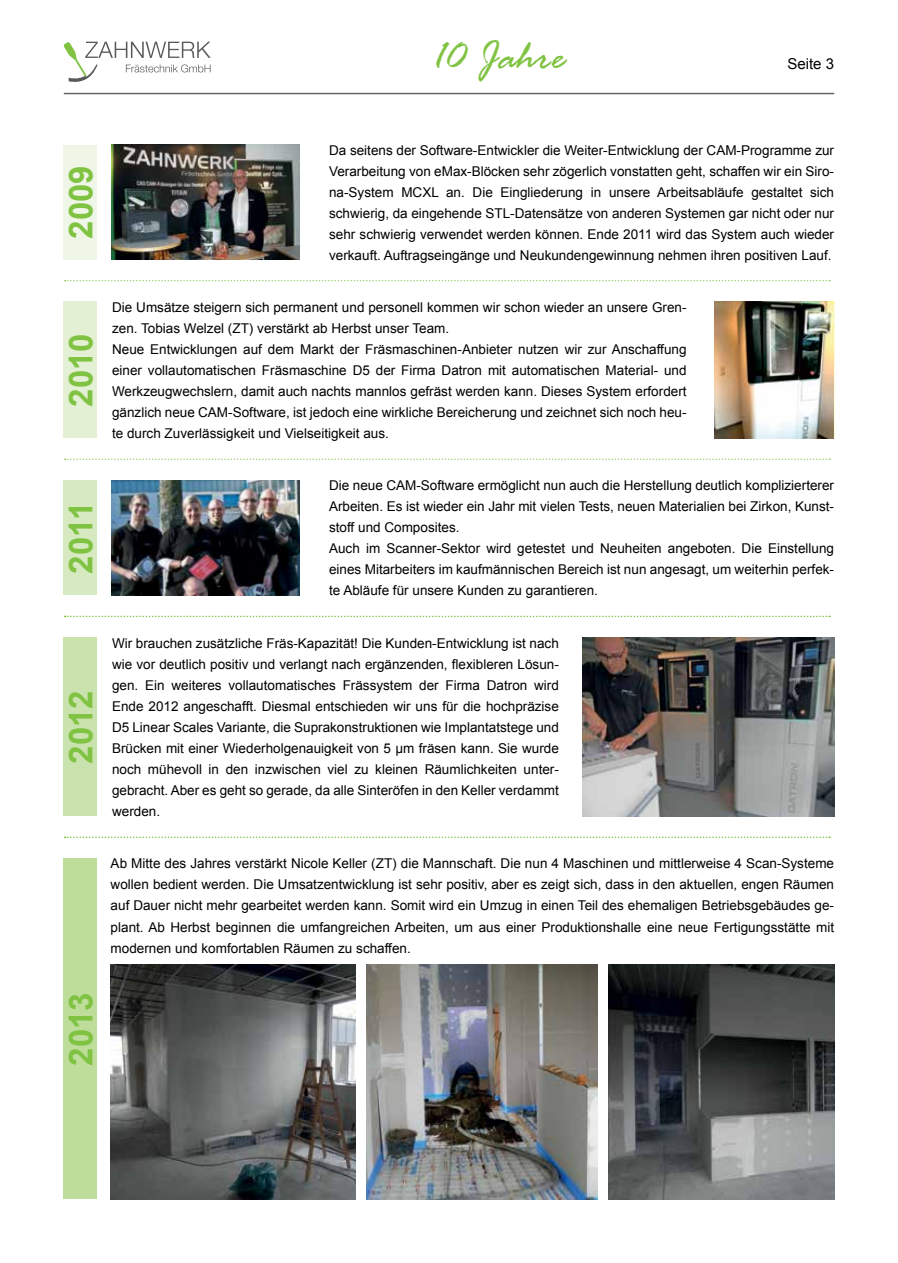
<style>
.page{position:relative;width:898px;height:1263px;background:#fff}
.page>*{position:absolute;margin:0;border:0;box-sizing:border-box;transform-origin:0 0}
.t1{font:italic 43.65px "Rage";color:#80c342}
.t2{font:700 33px "Arial";color:#80c342}
.t3{font:15px "Arial";color:#000}
.t4{font:13.5px/21px "Arial";color:#000;text-align:justify}
</style>
<div class="page">
<div style="left:64px;top:480px;width:33px;height:115px;background:#d6e9c1"></div>
<div style="left:64px;top:638px;width:33px;height:178px;background:#cae3ae"></div>
<div style="left:64px;top:858px;width:33px;height:341px;background:#bedd9b"></div>
<div style="left:64px;top:145px;width:33px;height:114px;background:#eff6e8"></div>
<div style="left:64px;top:302px;width:33px;height:136px;background:#e3f0d4"></div>
<hr style="left:64px;top:93px;width:769px;height:1px;background:#636466">
<img style="left:111px;top:480px;width:188px;height:115px">
<img style="left:582px;top:638px;width:251px;height:178px">
<img style="left:111px;top:965px;width:245px;height:234px">
<img style="left:608px;top:965px;width:225px;height:234px">
<img style="left:367px;top:965px;width:230px;height:234px">
<img style="left:111px;top:145px;width:188px;height:114px">
<img style="left:714px;top:302px;width:119px;height:136px">
<svg style="left:65px;top:616px;width:764px;height:1px"></svg>
<svg style="left:65px;top:836px;width:764px;height:2px"></svg>
<svg style="left:65px;top:280px;width:764px;height:1px"></svg>
<svg style="left:65px;top:458px;width:764px;height:2px"></svg>
<svg style="left:64px;top:42px;width:146px;height:40px"></svg>
<h1 class="t1" style="left:431px;top:33px;width:135px">10 Jahre</h1>
<p class="t3" style="left:787px;top:54px;width:48px">Seite 3</p>
<h2 class="t2" style="left:59px;top:239px;width:75px;rotate:-90deg">2009</h2>
<h2 class="t2" style="left:59px;top:407px;width:75px;rotate:-90deg">2010</h2>
<h2 class="t2" style="left:59px;top:574px;width:73px;rotate:-90deg">2011</h2>
<h2 class="t2" style="left:59px;top:763px;width:75px;rotate:-90deg">2012</h2>
<h2 class="t2" style="left:59px;top:1065px;width:75px;rotate:-90deg">2013</h2>
<p class="t4" style="left:329px;top:140px;width:506px">Da seitens der Software-Entwickler die Weiter-Entwicklung der CAM-Programme zur Verarbeitung von eMax-Blöcken sehr zögerlich vonstatten geht, schaffen wir ein Siro&shy;na-System MCXL an. Die Eingliederung in unsere Arbeitsabläufe gestaltet sich schwierig, da eingehende STL-Datensätze von anderen Systemen gar nicht oder nur sehr schwierig verwendet werden können. Ende 2011 wird das System auch wieder verkauft. Auftragseingänge und Neukundengewinnung nehmen ihren positiven Lauf.</p>
<p class="t4" style="left:112px;top:297px;width:576px;text-align:left">Die Umsätze steigern sich permanent und personell kommen wir schon wieder an unsere Gren&shy;zen. Tobias Welzel (ZT) verstärkt ab Herbst unser Team.<br>Neue Entwicklungen auf dem Markt der Fräsmaschinen-Anbieter nutzen wir zur Anschaffung einer vollautomatischen Fräsmaschine D5 der Firma Datron mit automatischen Material- und Werkzeugwechslern, damit auch nachts mannlos gefräst werden kann. Dieses System erfordert gänzlich neue CAM-Software, ist jedoch eine wirkliche Bereicherung und zeichnet sich noch heu&shy;te durch Zuverlässigkeit und Vielseitigkeit aus.</p>
<p class="t4" style="left:329px;top:475px;width:506px;text-align:left">Die neue CAM-Software ermöglicht nun auch die Herstellung deutlich komplizierterer Arbeiten. Es ist wieder ein Jahr mit vielen Tests, neuen Materialien bei Zirkon, Kunst&shy;stoff und Composites.<br>Auch im Scanner-Sektor wird getestet und Neuheiten angeboten. Die Einstellung eines Mitarbeiters im kaufmännischen Bereich ist nun angesagt, um weiterhin perfek&shy;te Abläufe für unsere Kunden zu garantieren.</p>
<p class="t4" style="left:112px;top:632px;width:448px">Wir brauchen zusätzliche Fräs-Kapazität! Die Kunden-Entwicklung ist nach wie vor deutlich positiv und verlangt nach ergänzenden, flexibleren Lösun&shy;gen. Ein weiteres vollautomatisches Frässystem der Firma Datron wird Ende 2012 angeschafft. Diesmal entschieden wir uns für die hochpräzise D5 Linear Scales Variante, die Suprakonstruktionen wie Implantatstege und Brücken mit einer Wiederholgenauigkeit von 5 µm fräsen kann. Sie wurde noch mühevoll in den inzwischen viel zu kleinen Räumlichkeiten unter&shy;gebracht. Aber es geht so gerade, da alle Sinteröfen in den Keller verdammt werden.</p>
<p class="t4" style="left:111px;top:853px;width:724px">Ab Mitte des Jahres verstärkt Nicole Keller (ZT) die Mannschaft. Die nun 4 Maschinen und mittlerweise 4 Scan-Systeme wollen bedient werden. Die Umsatzentwicklung ist sehr positiv, aber es zeigt sich, dass in den aktuellen, engen Räumen auf Dauer nicht mehr gearbeitet werden kann. Somit wird ein Umzug in einen Teil des ehemaligen Betriebsgebäudes ge&shy;plant. Ab Herbst beginnen die umfangreichen Arbeiten, um aus einer Produktionshalle eine neue Fertigungsstätte mit modernen und komfortablen Räumen zu schaffen.</p>
</div>
